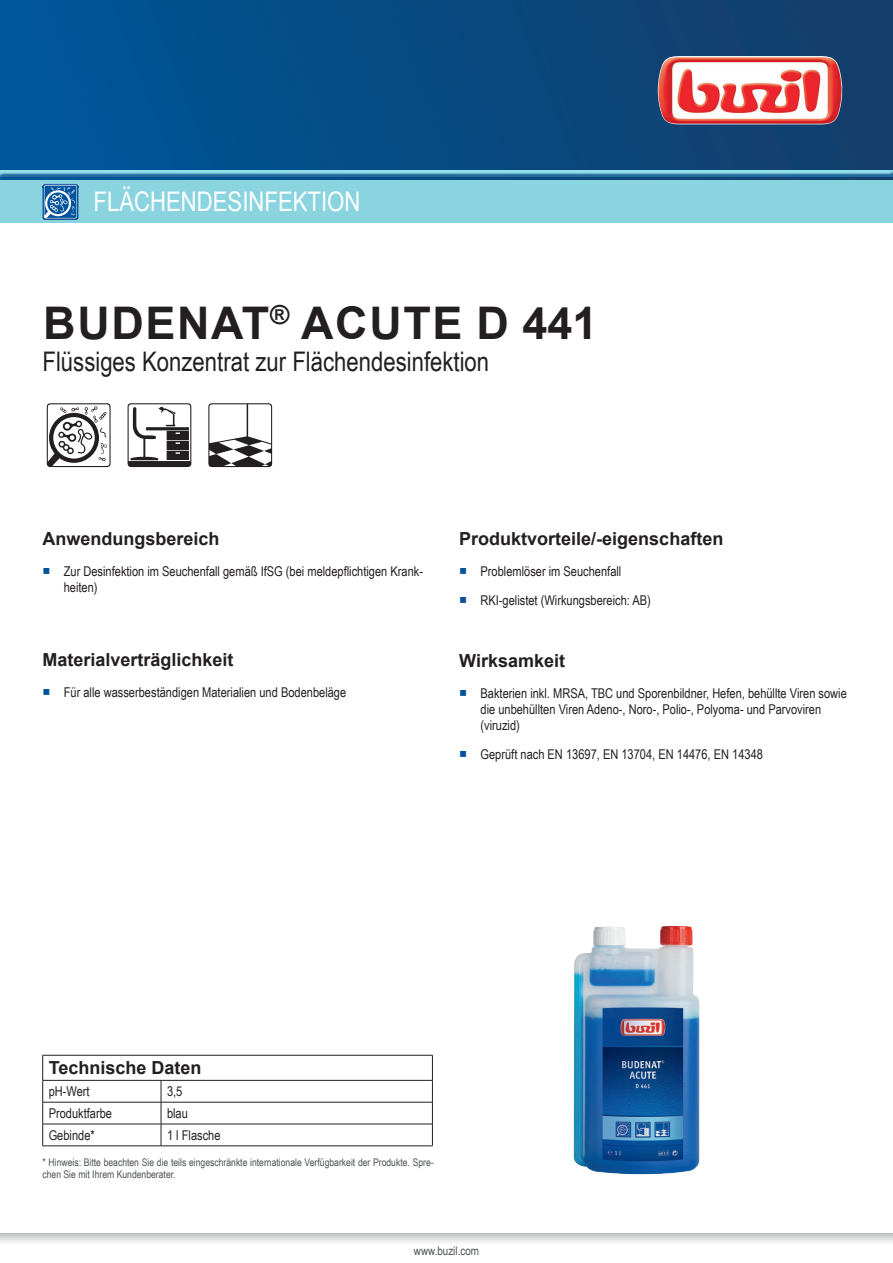
<style>
.page{position:relative;width:893px;height:1263px;background:#fff}
.page>*{position:absolute;margin:0;border:0;box-sizing:border-box;transform-origin:0 0}
.t1{font:700 45px "Arial";letter-spacing:.035em;color:#231f20}
.t2{font:27px "Arial Narrow";color:#231f20}
.t3{font:27px "Arial Narrow";color:#fff}
.t4{font:700 18px "Arial";color:#231f20}
.t5{font:13.5px/16.2px "Arial Narrow";color:#231f20}
.t6{font:12px "Arial Narrow";color:#4e5151}
.t7{font:10.5px/11.7px "Arial Narrow";color:#4d5152}
.s1{font-family:"Arial Unicode MS";color:#01519b}
</style>
<div class="page">
<svg style="left:0;top:1233px;width:893px;height:10px"></svg>
<hr style="left:43px;top:1055px;width:118px;height:1px;background:#231f20">
<hr style="left:161px;top:1055px;width:272px;height:1px;background:#231f20">
<hr style="left:43px;top:1080px;width:118px;height:1px;background:#231f20">
<hr style="left:161px;top:1080px;width:272px;height:1px;background:#231f20">
<hr style="left:43px;top:1102px;width:118px;height:1px;background:#231f20">
<hr style="left:161px;top:1102px;width:272px;height:1px;background:#231f20">
<hr style="left:43px;top:1124px;width:118px;height:1px;background:#231f20">
<svg style="left:42px;top:1055px;width:1px;height:91px"></svg>
<hr style="left:161px;top:1124px;width:272px;height:1px;background:#231f20">
<svg style="left:161px;top:1080px;width:1px;height:65px"></svg>
<svg style="left:432px;top:1055px;width:1px;height:90px"></svg>
<hr style="left:43px;top:1145px;width:118px;height:1px;background:#231f20">
<hr style="left:161px;top:1145px;width:272px;height:1px;background:#231f20">
<img style="left:573px;top:925px;width:127px;height:250px">
<svg style="left:47px;top:403px;width:64px;height:64px"></svg>
<svg style="left:128px;top:403px;width:63px;height:64px"></svg>
<svg style="left:208px;top:403px;width:64px;height:64px"></svg>
<div style="left:0;top:0;width:893px;height:180px;background:linear-gradient(to right,#00569a,#143e69)"></div>
<img style="left:658px;top:56px;width:184px;height:68px">
<div style="left:0;top:169px;width:893px;height:8px;background:#015599;opacity:.75"></div>
<div style="left:0;top:180px;width:893px;height:43px;background:#8ad4e0"></div>
<img style="left:43px;top:184px;width:35px;height:36px">
<svg style="left:44px;top:185px;width:35px;height:33px"></svg>
<h2 class="t3" style="left:94px;top:182px;width:268px">FLÄCHENDESINFEKTION</h2>
<h1 class="t1" style="left:43px;top:291px;width:556px">BUDENAT<sup>®</sup> ACUTE D 441</h1>
<h2 class="t2" style="left:43px;top:342px;width:448px">Flüssiges Konzentrat zur Flächendesinfektion</h2>
<h3 class="t4" style="left:43px;top:526px;width:179px">Anwendungsbereich</h3>
<p class="t5" style="left:64px;top:562px;width:361px;text-indent:-21px"><span class="s1">■</span> Zur Desinfektion im Seuchenfall gemäß IfSG (bei meldepflichtigen Krank&shy;heiten)</p>
<h3 class="t4" style="left:43px;top:647px;width:193px">Materialverträglichkeit</h3>
<p class="t5" style="left:43px;top:684px;width:305px"><span class="s1">■</span> Für alle wasserbeständigen Materialien und Bodenbeläge</p>
<h3 class="t4" style="left:459px;top:526px;width:266px">Produktvorteile/-eigenschaften</h3>
<p class="t5" style="left:459px;top:562px;width:164px"><span class="s1">■</span> Problemlöser im Seuchenfall</p>
<p class="t5" style="left:459px;top:591px;width:193px"><span class="s1">■</span> RKI-gelistet (Wirkungsbereich: AB)</p>
<h3 class="t4" style="left:459px;top:648px;width:107px">Wirksamkeit</h3>
<p class="t5" style="left:480px;top:684px;width:368px;text-indent:-21px"><span class="s1">■</span> Bakterien inkl. MRSA, TBC und Sporenbildner, Hefen, behüllte Viren sowie die unbehüllten Viren Adeno-, Noro-, Polio-, Polyoma- und Parvoviren (viruzid)</p>
<p class="t5" style="left:459px;top:746px;width:305px"><span class="s1">■</span> Geprüft nach EN 13697, EN 13704, EN 14476, EN 14348</p>
<h3 class="t4" style="left:49px;top:1055px;width:154px">Technische Daten</h3>
<p class="t5" style="left:49px;top:1083px;width:43px">pH-Wert</p>
<p class="t5" style="left:167px;top:1083px;width:17px">3,5</p>
<p class="t5" style="left:49px;top:1105px;width:65px">Produktfarbe</p>
<p class="t5" style="left:167px;top:1105px;width:22px">blau</p>
<p class="t5" style="left:49px;top:1126px;width:48px">Gebinde*</p>
<p class="t5" style="left:167px;top:1126px;width:55px">1 l Flasche</p>
<p class="t7" style="left:43px;top:1156px;width:393px">* Hinweis: Bitte beachten Sie die teils eingeschränkte internationale Verfügbarkeit der Produkte. Spre&shy;chen Sie mit Ihrem Kundenberater.</p>
<p class="t6" style="left:414px;top:1242px;width:67px">www.buzil.com</p>
</div>
